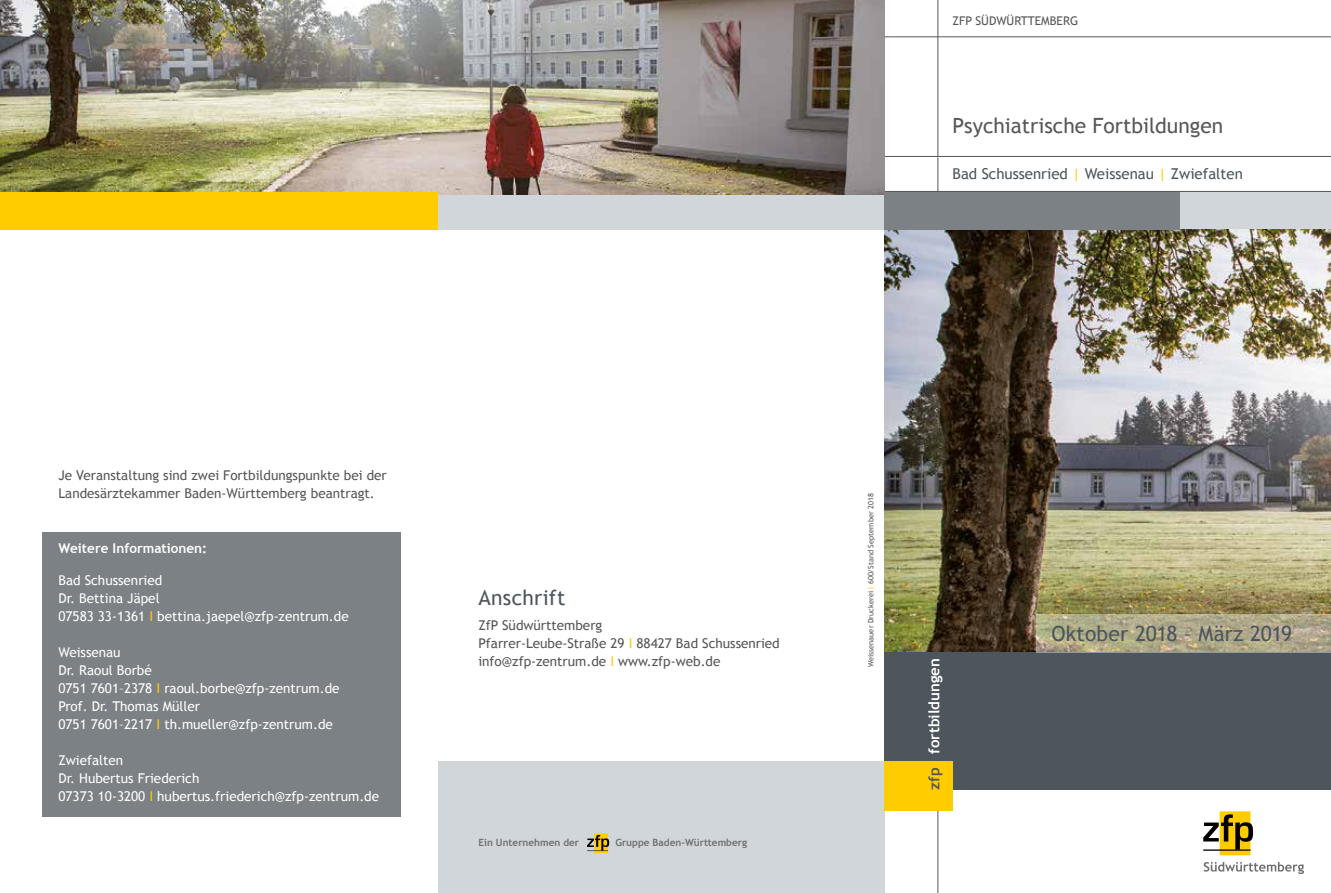
<style>
.page{position:relative;width:1331px;height:893px;background:#fff}
.page>*{position:absolute;margin:0;border:0;box-sizing:border-box;transform-origin:0 0}
.t1{font:21px "Trebuchet MS";letter-spacing:.01em;color:#4c565c}
.t2{font:21px "Trebuchet MS";color:#575756}
.t3{font:15px "Trebuchet MS";color:#4c565c}
.t4{font:700 15px "Trebuchet MS";color:#fff}
.t5{font:13.5px/18px "Trebuchet MS";color:#fff}
.t6{font:13.5px/18px "Trebuchet MS";color:#575756}
.t7{font:700 13.5px "Trebuchet MS";color:#fff}
.t8{font:12px "Trebuchet MS";color:#575756}
.t9{font:700 10.05px "Trebuchet MS";color:#706f6f}
.t10{font:7.5px "Trebuchet MS";color:#575756}
.s1{color:#fc0}
.s2{color:#575756}
</style>
<div class="page">
<div style="left:438px;top:762px;width:446px;height:131px;background:#d0d6da"></div>
<div style="left:438px;top:192px;width:446px;height:37px;background:#d0d6da"></div>
<div style="left:594px;top:833px;width:14px;height:20px;background:#f3c200"></div>
<svg style="left:587px;top:835px;width:22px;height:16px"></svg>
<img style="left:0;top:0;width:884px;height:194px">
<div style="left:0;top:192px;width:438px;height:37px;background:#fc0"></div>
<div style="left:43px;top:531px;width:358px;height:285px;background:#7b8184"></div>
<hr style="left:937px;top:0;width:1px;height:893px;background:#575756">
<img style="left:884px;top:229px;width:447px;height:423px">
<div style="left:884px;top:652px;width:447px;height:138px;background:#4c565c"></div>
<div style="left:884px;top:762px;width:68px;height:49px;background:#fc0"></div>
<div style="left:1220px;top:811px;width:30px;height:44px;background:#fc0"></div>
<svg style="left:1203px;top:814px;width:50px;height:36px"></svg>
<hr style="left:1203px;top:849px;width:47px;height:2px;background:#000">
<svg style="left:1204px;top:862px;width:100px;height:12px"></svg>
<div style="left:884px;top:191px;width:296px;height:38px;background:#7b8184"></div>
<svg style="left:1037px;top:614px;width:294px;height:38px"></svg>
<div style="left:1180px;top:192px;width:151px;height:37px;background:#d0d6da"></div>
<hr style="left:884px;top:156px;width:447px;height:1px;background:#575756">
<hr style="left:884px;top:36px;width:447px;height:1px;background:#575756">
<hr style="left:885px;top:191px;width:446px;height:1px;background:#575756">
<p class="t8" style="left:952px;top:14px;width:127px">ZFP SÜDWÜRTTEMBERG</p>
<h1 class="t2" style="left:952px;top:113px;width:272px">Psychiatrische Fortbildungen</h1>
<p class="t3" style="left:952px;top:165px;width:292px">Bad Schussenried <span class="s1">|</span> Weissenau <span class="s1">|</span> Zwiefalten</p>
<p class="t6" style="left:58px;top:466px;width:330px">Je Veranstaltung sind zwei Fortbildungspunkte bei der<br>Landesärztekammer Baden-Württemberg beantragt.</p>
<p class="t7" style="left:58px;top:540px;width:150px">Weitere Informationen:</p>
<p class="t5" style="left:58px;top:571px;width:292px">Bad Schussenried<br>Dr. Bettina Jäpel<br>07583 33-1361 <span class="s1">I</span> bettina.jaepel@zfp-zentrum.de</p>
<p class="t5" style="left:58px;top:643px;width:283px">Weissenau<br>Dr. Raoul Borbé<br>0751 7601–2378 <span class="s1">I</span> raoul.borbe@zfp-zentrum.de<br>Prof. Dr. Thomas Müller<br>0751 7601–2217 <span class="s1">I</span> th.mueller@zfp-zentrum.de</p>
<p class="t5" style="left:58px;top:751px;width:322px">Zwiefalten<br>Dr. Hubertus Friederich<br>07373 10-3200 <span class="s1">I</span> hubertus.friederich@zfp-zentrum.de</p>
<h1 class="t1" style="left:478px;top:585px;width:88px">Anschrift</h1>
<p class="t6" style="left:478px;top:617px;width:303px">ZfP Südwürttemberg<br>Pfarrer-Leube-Straße 29 <span class="s1">I</span> 88427 Bad Schussenried info@zfp-zentrum.de <span class="s1">I</span> www.zfp-web.de</p>
<p class="t9" style="left:478px;top:836px;width:102px">Ein Unternehmen der</p>
<p class="t9" style="left:615px;top:836px;width:133px">Gruppe Baden-Württemberg</p>
<p class="t10" style="left:866px;top:667px;width:175px;rotate:-90deg">Weissenauer Druckerei <span class="s1">I</span> 600/Stand September 2018</p>
<p class="t4" style="left:925px;top:789px;width:133px;rotate:-90deg"><span class="s2">zfp</span> fortbildungen</p>
<h1 class="t1" style="left:1051px;top:621px;width:242px">Oktober 2018 – März 2019</h1>
</div>
